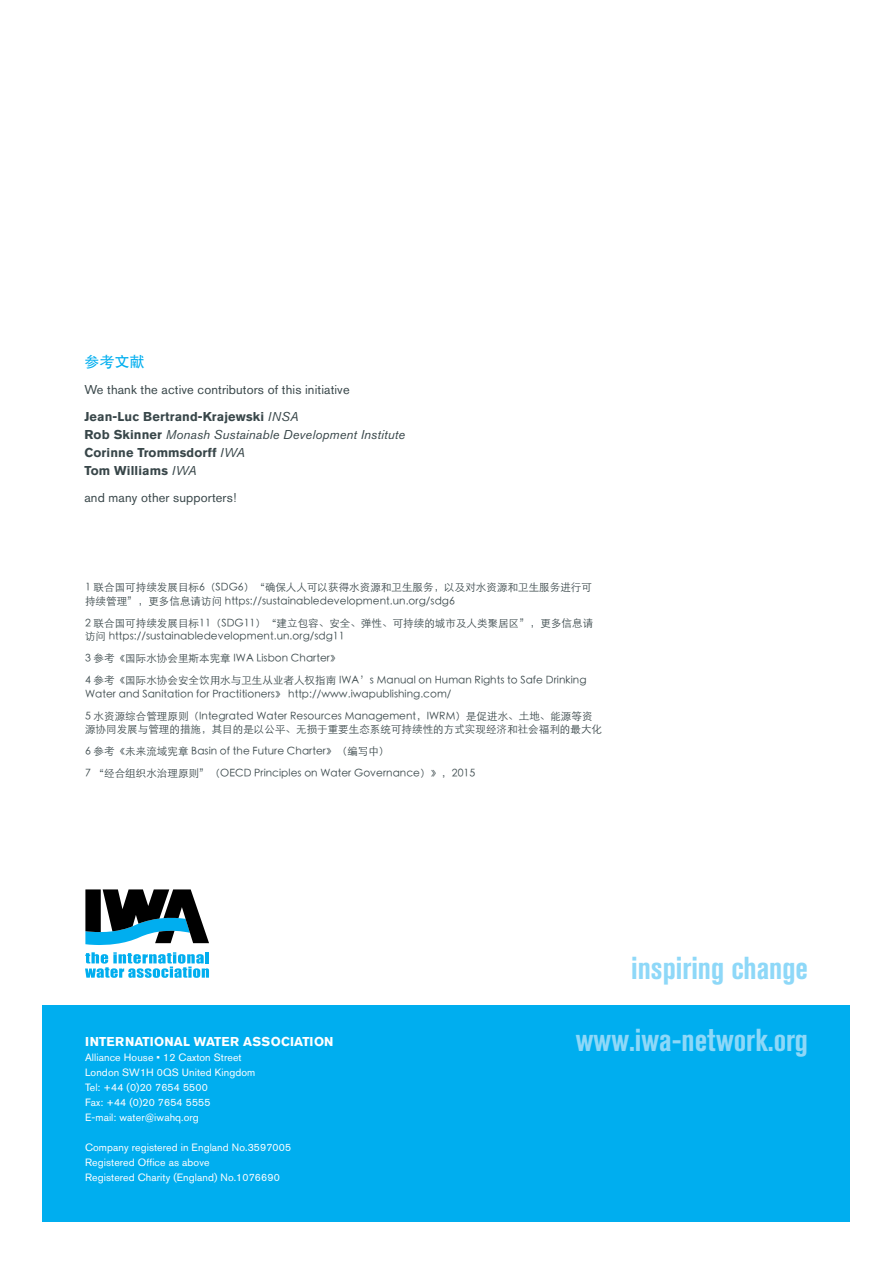
<style>
.page{position:relative;width:893px;height:1263px;background:#fff}
.page>*{position:absolute;margin:0;border:0;box-sizing:border-box;transform-origin:0 0}
.t1{font:700 condensed 31.5px "Akzidenz Grotesk BE";color:#8ed8f8}
.t2{font:500 15px "ST Heiti SC";color:#00aeef}
.t3{font:12.75px/27px "Akzidenz Grotesk BE";letter-spacing:.01em;color:#384649}
.t4{font:italic 12.75px/18px "Akzidenz Grotesk BE";letter-spacing:.01em;color:#384649}
.t5{font:700 12.75px "Akzidenz Grotesk BE";letter-spacing:.01em;color:#fff}
.t6{font:300 10.5px/22px "ST Heiti SC";letter-spacing:.005em;color:#384649}
.t7{font:10.5px/15px "Akzidenz Grotesk BE";letter-spacing:.01em;color:#fff}
.s1{font-weight:700}
.s2{font-style:italic}
.s3{font-weight:700;font-style:normal}
</style>
<div class="page">
<svg style="left:85px;top:952px;width:124px;height:26px"></svg>
<svg style="left:85px;top:889px;width:124px;height:56px"></svg>
<div style="left:43px;top:1006px;width:807px;height:216px;background:#00aeef"></div>
<h2 class="t2" style="left:84px;top:353px;width:62px">参考文献</h2>
<p class="t3" style="left:84px;top:375px;width:267px">We thank the active contributors of this initiative<br><span class="s1">Jean-Luc Bertrand-Krajewski</span> <span class="s2">INSA</span></p>
<p class="t4" style="left:84px;top:425px;width:322px"><span class="s3">Rob Skinner</span> Monash Sustainable Development Institute<br><span class="s3">Corinne Trommsdorff</span> IWA<br><span class="s3">Tom Williams</span> IWA</p>
<p class="t3" style="left:84px;top:484px;width:153px">and many other supporters!</p>
<p class="t6" style="left:85px;top:579px;width:508px;line-height:13.5px">1 联合国可持续发展目标6（SDG6）“确保人人可以获得水资源和卫生服务，以及对水资源和卫生服务进行可持续管理”，更多信息请访问 https://sustainabledevelopment.un.org/sdg6</p>
<p class="t6" style="left:85px;top:615px;width:510px;line-height:13.5px">2 联合国可持续发展目标11（SDG11）“建立包容、安全、弹性、可持续的城市及人类聚居区”，更多信息请访问 https://sustainabledevelopment.un.org/sdg11</p>
<p class="t6" style="left:85px;top:646px;width:503px">3 参考《国际水协会里斯本宪章 IWA Lisbon Charter》<br>4 参考《国际水协会安全饮用水与卫生从业者人权指南 IWA’s Manual on Human Rights to Safe Drinking</p>
<p class="t6" style="left:85px;top:682px;width:509px">Water and Sanitation for Practitioners》 http://www.iwapublishing.com/<br>5 水资源综合管理原则（Integrated Water Resources Management，IWRM）是促进水、土地、能源等资</p>
<p class="t6" style="left:85px;top:717px;width:519px">源协同发展与管理的措施，其目的是以公平、无损于重要生态系统可持续性的方式实现经济和社会福利的最大化<br>6 参考《未来流域宪章 Basin of the Future Charter》（编写中）<br>7 “经合组织水治理原则”（OECD Principles on Water Governance）》，2015</p>
<h1 class="t1" style="left:631px;top:950px;width:178px">inspiring change</h1>
<p class="t5" style="left:85px;top:1034px;width:250px">INTERNATIONAL WATER ASSOCIATION</p>
<p class="t7" style="left:85px;top:1050px;width:172px">Alliance House • 12 Caxton Street<br>London SW1H 0QS United Kingdom<br>Tel: +44 (0)20 7654 5500<br>Fax: +44 (0)20 7654 5555<br>E-mail: water@iwahq.org</p>
<p class="t7" style="left:85px;top:1140px;width:208px">Company registered in England No.3597005<br>Registered Office as above<br>Registered Charity (England) No.1076690</p>
<h1 class="t1" style="left:576px;top:1022px;width:233px">www.iwa-network.org</h1>
</div>
